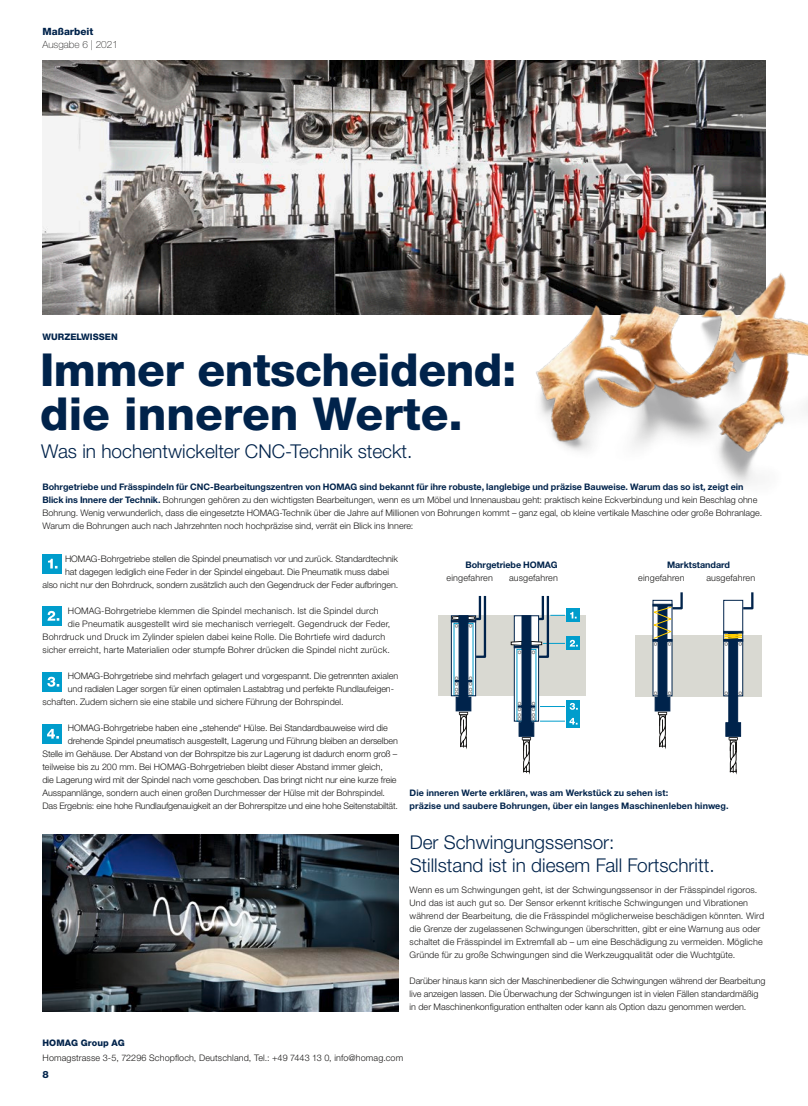
<style>
.page{position:relative;width:808px;height:1106px;background:#fff}
.page>*{position:absolute;margin:0;border:0;box-sizing:border-box;transform-origin:0 0}
.t1{font:800 45.5px/44.2px "Helvetica Neue LTW1 G";letter-spacing:-.01em;color:#00234b}
.t2{font:300 19px/22.8px "Helvetica Neue LTW1 G";color:#00234b}
.t3{font:100 10px "Helvetica Neue LTW1 G";color:#1a1918}
.t4{font:800 10px "Helvetica Neue LTW1 G";color:#00234b}
.t5{font:300 9px/13px "Helvetica Neue LTW1 G";color:#1a1918}
.t6{font:700 9px/13px "Helvetica Neue LTW1 G";letter-spacing:.01em;color:#00234b}
.t7{font:300 9px "Helvetica Neue LTW1 G";letter-spacing:.02em;color:#1a1918}
.t8{font:800 9px "Helvetica Neue LTW1 G";color:#00234b}
.s1{font-weight:700;color:#00234b}
</style>
<div class="page">
<img style="left:43px;top:61px;width:722px;height:253px">
<div style="left:43px;top:606px;width:19px;height:20px;background:#009dcc"></div>
<svg style="left:47px;top:611px;width:12px;height:9px"></svg>
<div style="left:43px;top:672px;width:19px;height:19px;background:#009dcc"></div>
<svg style="left:47px;top:676px;width:12px;height:10px"></svg>
<div style="left:43px;top:724px;width:19px;height:20px;background:#009dcc"></div>
<svg style="left:47px;top:729px;width:12px;height:9px"></svg>
<div style="left:43px;top:554px;width:19px;height:19px;background:#009dcc"></div>
<svg style="left:48px;top:559px;width:10px;height:9px"></svg>
<img style="left:473px;top:229px;width:335px;height:256px">
<img style="left:43px;top:834px;width:355px;height:177px">
<div style="left:438px;top:615px;width:147px;height:81px;background:#d9d9d2"></div>
<div style="left:566px;top:636px;width:14px;height:14px;background:#009dcc"></div>
<div style="left:566px;top:699px;width:14px;height:14px;background:#009dcc"></div>
<div style="left:566px;top:714px;width:14px;height:14px;background:#009dcc"></div>
<div style="left:566px;top:608px;width:14px;height:14px;background:#009dcc"></div>
<svg style="left:450px;top:595px;width:37px;height:153px"></svg>
<svg style="left:510px;top:595px;width:68px;height:178px"></svg>
<div style="left:635px;top:635px;width:127px;height:61px;background:#d9d9d2"></div>
<svg style="left:651px;top:592px;width:33px;height:156px"></svg>
<svg style="left:741px;top:592px;width:13px;height:18px"></svg>
<div style="left:723px;top:600px;width:20px;height:96px;background:#fff;border:1px solid #00234b"></div>
<svg style="left:707px;top:630px;width:51px;height:143px"></svg>
<p class="t4" style="left:43px;top:26px;width:52px">Maßarbeit</p>
<p class="t3" style="left:43px;top:38px;width:77px">Ausgabe 6 | 2021</p>
<p class="t8" style="left:43px;top:332px;width:77px">WURZELWISSEN</p>
<h1 class="t1" style="left:40px;top:348px;width:478px">Immer entscheidend: die inneren Werte.</h1>
<h2 class="t2" style="left:41px;top:440px;width:373px">Was in hochentwickelter CNC-Technik steckt.</h2>
<p class="t5" style="left:43px;top:480px;width:721px"><span class="s1">Bohrgetriebe und Frässpindeln für CNC-Bearbeitungszentren von HOMAG sind bekannt für ihre robuste, langlebige und präzise Bauweise. Warum das so ist, zeigt ein Blick ins Innere der Technik.</span> Bohrungen gehören zu den wichtigsten Bearbeitungen, wenn es um Möbel und Innenausbau geht: praktisch keine Eckverbindung und kein Beschlag ohne Bohrung. Wenig verwunderlich, dass die eingesetzte HOMAG-Technik über die Jahre auf Millionen von Bohrungen kommt – ganz egal, ob kleine vertikale Maschine oder große Bohranlage.<br>Warum die Bohrungen auch nach Jahrzehnten noch hochpräzise sind, verrät ein Blick ins Innere:</p>
<p class="t6" style="left:466px;top:558px;width:93px">Bohrgetriebe HOMAG</p>
<p class="t6" style="left:667px;top:558px;width:65px">Marktstandard</p>
<p class="t5" style="left:65px;top:552px;width:334px">HOMAG-Bohrgetriebe stellen die Spindel pneumatisch vor und zurück. Standardtechnik</p>
<p class="t5" style="left:65px;top:565px;width:325px">hat dagegen lediglich eine Feder in der Spindel eingebaut. Die Pneumatik muss dabei</p>
<p class="t5" style="left:43px;top:578px;width:357px">also nicht nur den Bohrdruck, sondern zusätzlich auch den Gegendruck der Feder aufbringen.</p>
<p class="t5" style="left:68px;top:604px;width:312px">HOMAG-Bohrgetriebe klemmen die Spindel mechanisch. Ist die Spindel durch</p>
<p class="t7" style="left:68px;top:618px;width:324px">die Pneumatik ausgestellt wird sie mechanisch verriegelt. Gegendruck der Feder,</p>
<p class="t5" style="left:43px;top:630px;width:344px">Bohrdruck und Druck im Zylinder spielen dabei keine Rolle. Die Bohrtiefe wird dadurch</p>
<p class="t5" style="left:43px;top:643px;width:349px">sicher erreicht, harte Materialien oder stumpfe Bohrer drücken die Spindel nicht zurück.</p>
<p class="t5" style="left:447px;top:571px;width:48px">eingefahren</p>
<p class="t5" style="left:509px;top:571px;width:50px">ausgefahren</p>
<p class="t5" style="left:638px;top:571px;width:48px">eingefahren</p>
<p class="t5" style="left:706px;top:571px;width:50px">ausgefahren</p>
<p class="t5" style="left:68px;top:669px;width:332px">HOMAG-Bohrgetriebe sind mehrfach gelagert und vorgespannt. Die getrennten axialen</p>
<p class="t5" style="left:68px;top:682px;width:328px">und radialen Lager sorgen für einen optimalen Lastabtrag und perfekte Rundlaufeigen-</p>
<p class="t5" style="left:43px;top:695px;width:302px">schaften. Zudem sichern sie eine stabile und sichere Führung der Bohrspindel.</p>
<p class="t5" style="left:68px;top:721px;width:321px">HOMAG-Bohrgetriebe haben eine „stehende“ Hülse. Bei Standardbauweise wird die</p>
<p class="t5" style="left:68px;top:734px;width:332px">drehende Spindel pneumatisch ausgestellt, Lagerung und Führung bleiben an derselben</p>
<p class="t5" style="left:43px;top:747px;width:356px">Stelle im Gehäuse. Der Abstand von der Bohrspitze bis zur Lagerung ist dadurch enorm groß –</p>
<p class="t5" style="left:43px;top:760px;width:342px">teilweise bis zu 200 mm. Bei HOMAG-Bohrgetrieben bleibt dieser Abstand immer gleich,</p>
<p class="t5" style="left:43px;top:773px;width:356px">die Lagerung wird mit der Spindel nach vorne geschoben. Das bringt nicht nur eine kurze freie</p>
<p class="t5" style="left:43px;top:786px;width:344px">Ausspannlänge, sondern auch einen großen Durchmesser der Hülse mit der Bohrspindel.</p>
<p class="t5" style="left:43px;top:799px;width:357px">Das Ergebnis: eine hohe Rundlaufgenauigkeit an der Bohrerspitze und eine hohe Seitenstabiltät.</p>
<p class="t6" style="left:410px;top:786px;width:320px">Die inneren Werte erklären, was am Werkstück zu sehen ist:<br>präzise und saubere Bohrungen, über ein langes Maschinenleben hinweg.</p>
<h2 class="t2" style="left:410px;top:830px;width:306px">Der Schwingungssensor:<br>Stillstand ist in diesem Fall Fortschritt.</h2>
<p class="t5" style="left:410px;top:883px;width:356px">Wenn es um Schwingungen geht, ist der Schwingungssensor in der Frässpindel rigoros.<br>Und das ist auch gut so. Der Sensor erkennt kritische Schwingungen und Vibrationen während der Bearbeitung, die die Frässpindel möglicherweise beschädigen könnten. Wird die Grenze der zugelassenen Schwingungen überschritten, gibt er eine Warnung aus oder schaltet die Frässpindel im Extremfall ab – um eine Beschädigung zu vermeiden. Mögliche Gründe für zu große Schwingungen sind die Werkzeugqualität oder die Wuchtgüte.</p>
<p class="t5" style="left:410px;top:974px;width:357px">Darüber hinaus kann sich der Maschinenbediener die Schwingungen während der Bearbeitung live anzeigen lassen. Die Überwachung der Schwingungen ist in vielen Fällen standardmäßig in der Maschinenkonfiguration enthalten oder kann als Option dazu genommen werden.</p>
<p class="t8" style="left:43px;top:1037px;width:84px">HOMAG Group AG</p>
<p class="t5" style="left:43px;top:1051px;width:362px">Homagstrasse 3-5, 72296 Schopfloch, Deutschland, Tel.: +49 7443 13 0, info@homag.com</p>
<p class="t4" style="left:43px;top:1068px;width:8px">8</p>
</div>
